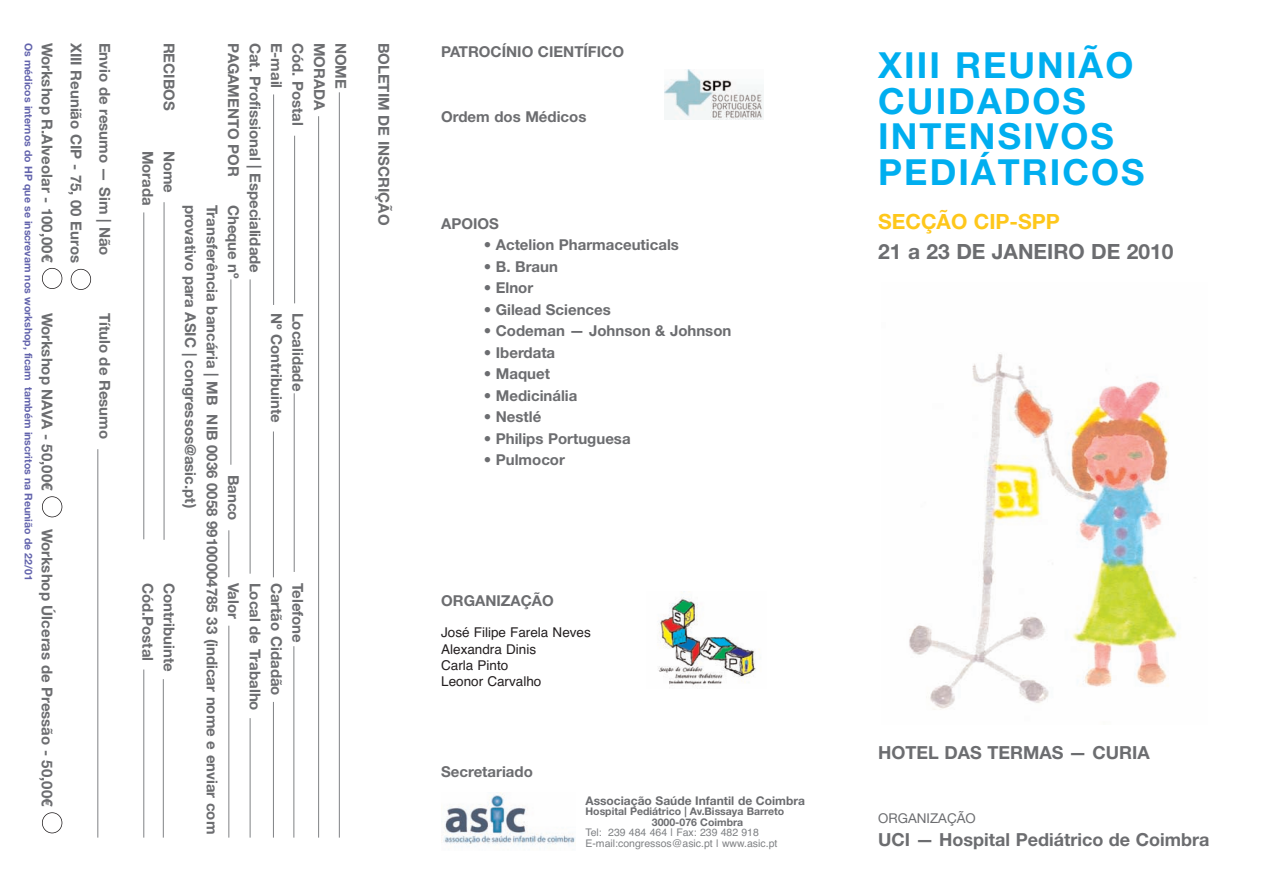
<style>
.page{position:relative;width:1263px;height:893px;background:#fff}
.page>*{position:absolute;margin:0;border:0;box-sizing:border-box;transform-origin:0 0}
.t1{font:700 36px/35.8px "Helvetica Neue";letter-spacing:.055em;color:#00aeef}
.t2{font:700 21px "Helvetica Neue";color:#6c6d70}
.t3{font:700 21px "Helvetica Neue";color:#fec71b}
.t4{font:700 18px "Helvetica Neue";color:#6c6d70}
.t5{font:700 15px/21.5px "Helvetica Neue";color:#6c6d70}
.t6{font:13.5px/16.2px "Helvetica";color:#231f20}
.t7{font:13.5px "Helvetica Neue";color:#6c6d70}
.t8{font:700 12px "Helvetica Neue";color:#6c6d70}
.t9{font:700 10.5px "Helvetica Neue";color:#6263ac}
.t10{font:10.5px/10.5px "Helvetica";color:#808285}
.t11{font:700 10.5px/10.5px "Helvetica Neue";color:#6c6d70}
</style>
<div class="page">
<div style="left:42px;top:812px;width:20px;height:21px;border:2px solid #231f20;border-radius:50%"></div>
<div style="left:42px;top:496px;width:20px;height:21px;border:2px solid #231f20;border-radius:50%"></div>
<div style="left:42px;top:268px;width:20px;height:21px;border:2px solid #231f20;border-radius:50%"></div>
<div style="left:71px;top:269px;width:20px;height:21px;border:2px solid #231f20;border-radius:50%"></div>
<img style="left:909px;top:354px;width:287px;height:356px">
<img style="left:665px;top:70px;width:98px;height:50px">
<hr style="left:339px;top:92px;width:1px;height:746px;background:#808285">
<hr style="left:318px;top:116px;width:1px;height:722px;background:#808285">
<hr style="left:294px;top:136px;width:1px;height:167px;background:#808285">
<hr style="left:164px;top:202px;width:1px;height:338px;background:#808285">
<hr style="left:143px;top:212px;width:1px;height:327px;background:#808285">
<hr style="left:273px;top:94px;width:1px;height:211px;background:#808285">
<hr style="left:273px;top:431px;width:1px;height:146px;background:#808285">
<hr style="left:294px;top:393px;width:1px;height:179px;background:#808285">
<hr style="left:293px;top:646px;width:1px;height:192px;background:#808285">
<hr style="left:273px;top:702px;width:1px;height:136px;background:#808285">
<hr style="left:250px;top:718px;width:1px;height:120px;background:#808285">
<hr style="left:250px;top:279px;width:1px;height:295px;background:#808285">
<hr style="left:97px;top:449px;width:1px;height:389px;background:#808285">
<hr style="left:230px;top:279px;width:1px;height:186px;background:#808285">
<hr style="left:163px;top:679px;width:1px;height:159px;background:#808285">
<hr style="left:143px;top:669px;width:1px;height:169px;background:#808285">
<hr style="left:228px;top:626px;width:1px;height:212px;background:#808285">
<hr style="left:228px;top:530px;width:1px;height:47px;background:#808285">
<img style="left:658px;top:591px;width:103px;height:95px">
<img style="left:441px;top:792px;width:135px;height:53px">
<p class="t5" style="left:91px;top:43px;width:222px;line-height:28.8px;rotate:90deg">XIII Reunião CIP - 75, 00 Euros<br>Workshop R.Alveolar - 100,00€</p>
<p class="t9" style="left:35px;top:43px;width:540px;rotate:90deg">Os médicos internos do HP que se inscrevam nos workshop, ficam também inscritos na Reunião de 22/01</p>
<p class="t5" style="left:58px;top:313px;width:179px;rotate:90deg">Workshop NAVA - 50,00€</p>
<p class="t5" style="left:58px;top:529px;width:279px;rotate:90deg">Workshop Úlceras de Pressão - 50,00€</p>
<p class="t5" style="left:116px;top:43px;width:215px;rotate:90deg">Envio de resumo — Sim | Não</p>
<p class="t5" style="left:116px;top:313px;width:128px;rotate:90deg">Título de Resumo</p>
<p class="t5" style="left:159px;top:151px;width:56px;rotate:90deg">Morada</p>
<p class="t5" style="left:159px;top:583px;width:80px;rotate:90deg">Cód.Postal</p>
<p class="t5" style="left:266px;top:43px;width:232px;rotate:90deg">Cat. Profissional | Especialidade</p>
<p class="t5" style="left:245px;top:43px;width:136px;rotate:90deg">PAGAMENTO POR</p>
<p class="t5" style="left:245px;top:205px;width:76px;rotate:90deg">Cheque nº</p>
<p class="t5" style="left:180px;top:43px;width:70px;rotate:90deg">RECIBOS</p>
<p class="t5" style="left:180px;top:151px;width:44px;rotate:90deg">Nome</p>
<p class="t5" style="left:245px;top:205px;width:631px;text-indent:378px;rotate:90deg">Valor<br>Transferência bancária | MB NIB 0036 0058 99100004785 33 (indicar nome e enviar com provativo para ASIC | congressos@asic.pt)</p>
<p class="t5" style="left:245px;top:475px;width:47px;rotate:90deg">Banco</p>
<p class="t5" style="left:180px;top:583px;width:90px;rotate:90deg">Contribuinte</p>
<p class="t5" style="left:266px;top:583px;width:130px;rotate:90deg">Local de Trabalho</p>
<p class="t5" style="left:288px;top:43px;width:47px;rotate:90deg">E-mail</p>
<p class="t5" style="left:288px;top:313px;width:112px;rotate:90deg">Nº Contribuinte</p>
<p class="t5" style="left:288px;top:583px;width:114px;rotate:90deg">Cartão Cidadão</p>
<p class="t5" style="left:352px;top:43px;width:85px;rotate:90deg">NOME<br>MORADA<br>Cód. Postal</p>
<p class="t5" style="left:309px;top:313px;width:80px;rotate:90deg">Localidade</p>
<p class="t5" style="left:309px;top:583px;width:62px;rotate:90deg">Telefone</p>
<p class="t5" style="left:395px;top:43px;width:184px;rotate:90deg">BOLETIM DE INSCRIÇÃO</p>
<p class="t5" style="left:441px;top:41px;width:184px">PATROCÍNIO CIENTÍFICO</p>
<p class="t5" style="left:441px;top:105px;width:147px">Ordem dos Médicos</p>
<p class="t5" style="left:441px;top:212px;width:59px">APOIOS</p>
<p class="t5" style="left:484px;top:234px;width:197px">• Actelion Pharmaceuticals</p>
<p class="t5" style="left:484px;top:255px;width:76px">• B. Braun</p>
<p class="t5" style="left:484px;top:277px;width:51px">• Elnor</p>
<p class="t5" style="left:484px;top:298px;width:129px">• Gilead Sciences</p>
<p class="t5" style="left:484px;top:320px;width:249px">• Codeman — Johnson &amp; Johnson</p>
<p class="t5" style="left:484px;top:341px;width:73px">• Iberdata</p>
<p class="t5" style="left:484px;top:363px;width:68px">• Maquet</p>
<p class="t5" style="left:484px;top:384px;width:95px">• Medicinália</p>
<p class="t5" style="left:484px;top:406px;width:59px">• Nestlé</p>
<p class="t5" style="left:484px;top:427px;width:148px">• Philips Portuguesa</p>
<p class="t5" style="left:484px;top:449px;width:83px">• Pulmocor</p>
<p class="t5" style="left:441px;top:589px;width:114px">ORGANIZAÇÃO</p>
<p class="t6" style="left:441px;top:625px;width:151px">José Filipe Farela Neves<br>Alexandra Dinis<br>Carla Pinto<br>Leonor Carvalho</p>
<p class="t5" style="left:441px;top:761px;width:93px">Secretariado</p>
<p class="t8" style="left:585px;top:793px;width:221px">Associação Saúde Infantil de Coimbra</p>
<p class="t11" style="left:652px;top:806px;width:134px;text-indent:-66px">Hospital Pediátrico | Av.Bissaya Barreto<br>3000-076 Coimbra</p>
<p class="t10" style="left:585px;top:827px;width:193px">Tel: 239 484 464 | Fax: 239 482 918<br>E-mail:congressos@asic.pt | www.asic.pt</p>
<h1 class="t1" style="left:878px;top:46px;width:268px">XIII REUNIÃO<br>CUIDADOS<br>INTENSIVOS<br>PEDIÁTRICOS</h1>
<h2 class="t3" style="left:878px;top:209px;width:183px">SECÇÃO CIP-SPP</h2>
<h2 class="t2" style="left:878px;top:239px;width:297px">21 a 23 DE JANEIRO DE 2010</h2>
<p class="t4" style="left:878px;top:742px;width:273px">HOTEL DAS TERMAS — CURIA</p>
<p class="t7" style="left:878px;top:810px;width:99px">ORGANIZAÇÃO</p>
<p class="t4" style="left:878px;top:829px;width:333px">UCI — Hospital Pediátrico de Coimbra</p>
</div>
